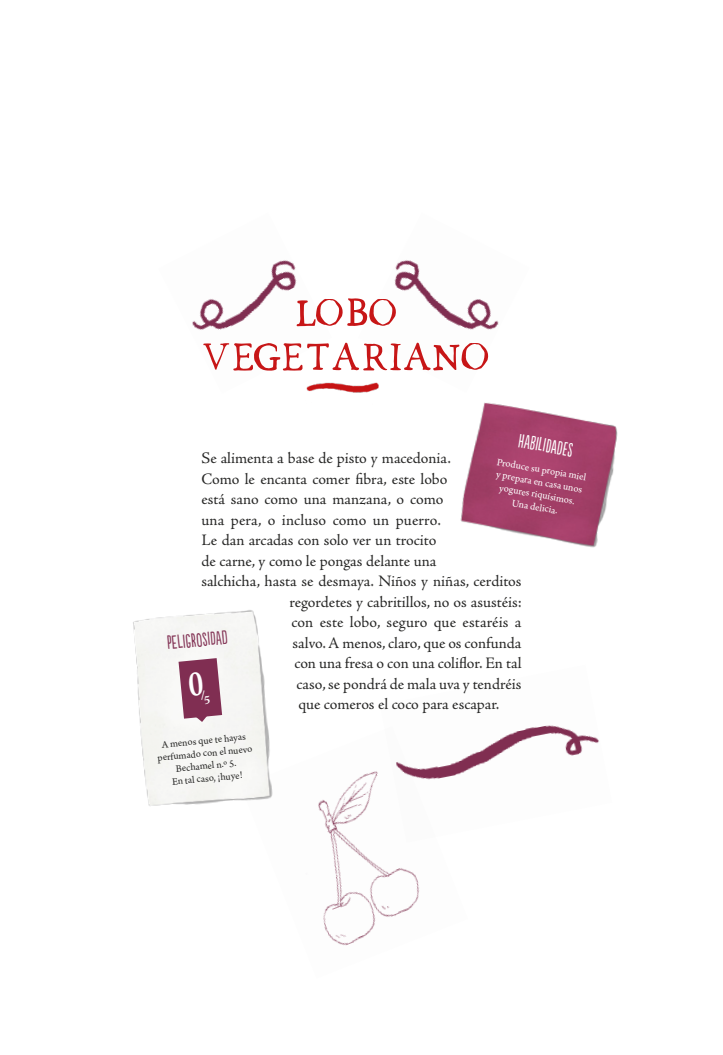
<style>
.page{position:relative;width:723px;height:1055px;background:#fff}
.page>*{position:absolute;margin:0;border:0;box-sizing:border-box;transform-origin:0 0}
.TXT_Tit_LOBO{font:52px "Spring Market ALP";color:#c71617}
.TXT_Cab_Peligro{font:18px "Populaire";color:#853758}
.TXT_Experiencia_CAB{font:18px "Populaire";color:#fff}
.TXT_principal{font:16px "Adobe Jenson Pro";color:#282827}
.TXT_peligro_expe_BLA{font:10.5px/12.6px "Arno Pro";color:#fff;text-align:center}
.TXT_peligro_expe{font:10.5px/12.6px "Arno Pro";color:#282827;text-align:center}
</style>
<div class="page">
<img style="left:318px;top:771px;width:101px;height:175px">
<img style="left:192px;top:260px;width:105px;height:70px">
<img style="left:394px;top:260px;width:105px;height:70px">
<img style="left:380px;top:725px;width:219px;height:117px">
<img style="left:133px;top:610px;width:140px;height:196px">
<img style="left:460px;top:408px;width:158px;height:140px">
<img style="left:306px;top:382px;width:215px;height:33px">
<svg style="left:178px;top:658px;width:44px;height:64px"></svg>
<p class="TXT_Tit_LOBO" style="left:293px;top:286px;width:105px">LOBO</p>
<p class="TXT_Tit_LOBO" style="left:201px;top:330px;width:290px">VEGETARIANO</p>
<p class="TXT_Experiencia_CAB" style="left:520px;top:431px;width:56px;rotate:10deg">HABILIDADES</p>
<p class="TXT_peligro_expe_BLA" style="left:498px;top:456px;width:92px;rotate:10deg">Produce su propia miel y prepara en casa unos yogures riquísimos.<br>Una delicia.</p>
<p class="TXT_principal" style="left:201px;top:449px;width:251px">Se alimenta a base de pisto y macedonia.</p>
<p class="TXT_principal" style="left:201px;top:470px;width:247px">Como le encanta comer fibra, este lobo</p>
<p class="TXT_principal" style="left:201px;top:490px;width:243px">está sano como una manzana, o como</p>
<p class="TXT_principal" style="left:201px;top:511px;width:241px">una pera, o incluso como un puerro.</p>
<p class="TXT_principal" style="left:201px;top:531px;width:236px">Le dan arcadas con solo ver un trocito</p>
<p class="TXT_principal" style="left:201px;top:552px;width:237px">de carne, y como le pongas delante una</p>
<p class="TXT_principal" style="left:201px;top:572px;width:322px">salchicha, hasta se desmaya. Niños y niñas, cerditos</p>
<p class="TXT_principal" style="left:289px;top:593px;width:234px">regordetes y cabritillos, no os asustéis:</p>
<p class="TXT_principal" style="left:291px;top:613px;width:232px">con este lobo, seguro que estaréis a</p>
<p class="TXT_principal" style="left:292px;top:634px;width:230px">salvo. A menos, claro, que os confunda</p>
<p class="TXT_principal" style="left:294px;top:654px;width:229px">con una fresa o con una coliflor. En tal</p>
<p class="TXT_principal" style="left:296px;top:675px;width:226px">caso, se pondrá de mala uva y tendréis</p>
<p class="TXT_principal" style="left:298px;top:695px;width:203px">que comeros el coco para escapar.</p>
<p class="TXT_Cab_Peligro" style="left:166px;top:632px;width:62px;rotate:-5deg">PELIGROSIDAD</p>
<p class="TXT_peligro_expe" style="left:156px;top:740px;width:97px;rotate:-6deg">A menos que te hayas perfumado con el nuevo<br>Bechamel n.º 5.<br>En tal caso, ¡huye!</p>
</div>
